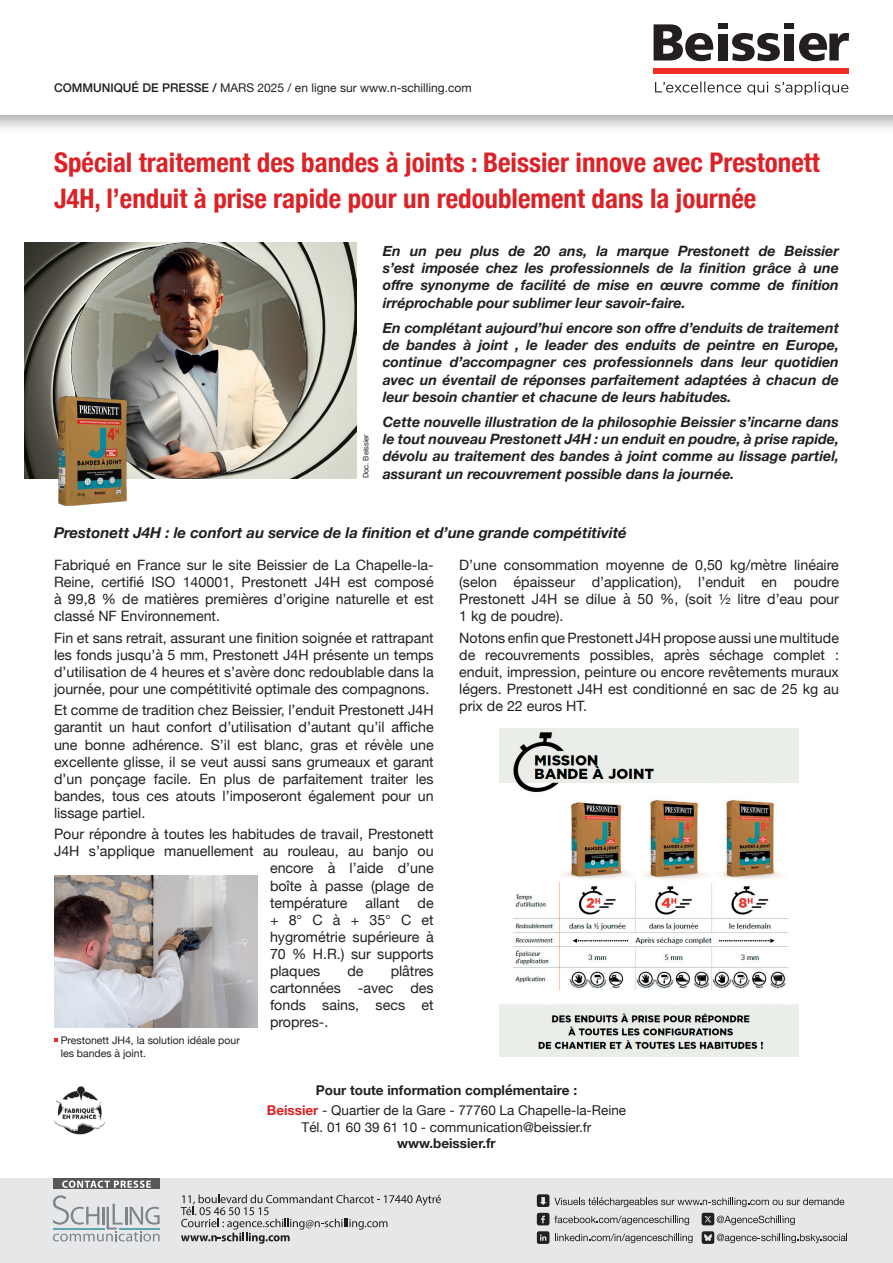
<style>
.page{position:relative;width:893px;height:1263px;background:#fff}
.page>*{position:absolute;margin:0;border:0;box-sizing:border-box;transform-origin:0 0}
.t1{font:700 condensed 27px/36px "Helvetica Neue";color:#db2227}
.t2{font:italic 700 15px "Helvetica Neue";color:#231f20}
.t3{font:14.25px/17.1px "Helvetica Neue";color:#231f20;text-align:justify}
.t4{font:italic 700 14.25px/17.1px "Helvetica Neue";color:#231f20;text-align:justify}
.t5{font:13.5px "Helvetica Neue";color:#231f20}
.t6{font:700 13.5px "Helvetica Neue";color:#231f20}
.t7{font:12px "Helvetica Neue";color:#231f20}
.t8{font:10.5px/12.6px "Helvetica Neue";color:#231f20}
.t9{font:7.5px "Helvetica Neue";color:#231f20}
.s1{font-weight:500}
.s2{font-weight:700;color:#db2227}
</style>
<div class="page">
<div style="left:718px;top:23px;width:10px;height:6px;background:#231f20"></div>
<div style="left:718px;top:34px;width:10px;height:27px;background:#231f20"></div>
<div style="left:785px;top:23px;width:9px;height:6px;background:#231f20"></div>
<div style="left:654px;top:68px;width:195px;height:6px;background:#ee2e22"></div>
<svg style="left:655px;top:82px;width:193px;height:13px"></svg>
<svg style="left:799px;top:33px;width:50px;height:28px"></svg>
<div style="left:785px;top:34px;width:9px;height:27px;background:#231f20"></div>
<svg style="left:732px;top:33px;width:48px;height:28px"></svg>
<svg style="left:654px;top:24px;width:59px;height:37px"></svg>
<div style="left:0;top:1178px;width:893px;height:85px;background:#e6e7e9"></div>
<div style="left:53px;top:1178px;width:107px;height:11px;background:#57585a"></div>
<svg style="left:53px;top:1195px;width:107px;height:46px"></svg>
<svg style="left:181px;top:1194px;width:260px;height:50px"></svg>
<svg style="left:555px;top:1234px;width:138px;height:9px"></svg>
<svg style="left:62px;top:1180px;width:89px;height:8px"></svg>
<svg style="left:537px;top:1213px;width:152px;height:12px"></svg>
<svg style="left:537px;top:1231px;width:12px;height:13px"></svg>
<svg style="left:537px;top:1194px;width:307px;height:13px"></svg>
<svg style="left:702px;top:1213px;width:93px;height:12px"></svg>
<svg style="left:702px;top:1231px;width:145px;height:13px"></svg>
<img style="left:54px;top:1086px;width:50px;height:48px">
<img style="left:25px;top:243px;width:331px;height:236px">
<img style="left:59px;top:396px;width:68px;height:110px">
<svg style="left:54px;top:1038px;width:4px;height:3px"></svg>
<img style="left:54px;top:876px;width:203px;height:151px">
<img style="left:500px;top:729px;width:298px;height:328px">
<p class="t7" style="left:54px;top:80px;width:419px"><span class="s1">COMMUNIQUÉ DE PRESSE /</span> MARS 2025 / en ligne sur www.n-schilling.com</p>
<p class="t1" style="left:54px;top:143px;width:767px">Spécial traitement des bandes à joints : Beissier innove avec Prestonett<br>J4H, l’enduit à prise rapide pour un redoublement dans la journée</p>
<p class="t9" style="left:360px;top:478px;width:46px;rotate:-90deg">Doc. Beissier</p>
<p class="t4" style="left:383px;top:243px;width:458px">En un peu plus de 20 ans, la marque Prestonett de Beissier s’est imposée chez les professionnels de la finition grâce à une offre synonyme de facilité de mise en œuvre comme de finition irréprochable pour sublimer leur savoir-faire.</p>
<p class="t4" style="left:383px;top:320px;width:458px">En complétant aujourd’hui encore son offre d’enduits de traitement de bandes à joint , le leader des enduits de peintre en Europe, continue d’accompagner ces professionnels dans leur quotidien avec un éventail de réponses parfaitement adaptées à chacun de leur besoin chantier et chacune de leurs habitudes.</p>
<p class="t4" style="left:383px;top:414px;width:458px">Cette nouvelle illustration de la philosophie Beissier s’incarne dans le tout nouveau Prestonett J4H : un enduit en poudre, à prise rapide, dévolu au traitement des bandes à joint comme au lissage partiel, assurant un recouvrement possible dans la journée.</p>
<p class="t2" style="left:54px;top:521px;width:574px">Prestonett J4H : le confort au service de la finition et d’une grande compétitivité</p>
<p class="t3" style="left:54px;top:557px;width:381px">Fabriqué en France sur le site Beissier de La Chapelle-la-Reine, certifié ISO 140001, Prestonett J4H est composé à 99,8 % de matières premières d’origine naturelle et est classé NF Environnement.</p>
<p class="t3" style="left:54px;top:630px;width:381px">Fin et sans retrait, assurant une finition soignée et rattrapant les fonds jusqu’à 5 mm, Prestonett J4H présente un temps d’utilisation de 4 heures et s’avère donc redoublable dans la journée, pour une compétitivité optimale des compagnons.</p>
<p class="t3" style="left:54px;top:702px;width:381px">Et comme de tradition chez Beissier, l’enduit Prestonett J4H garantit un haut confort d’utilisation d’autant qu’il affiche une bonne adhérence. S’il est blanc, gras et révèle une excellente glisse, il se veut aussi sans grumeaux et garant d’un ponçage facile. En plus de parfaitement traiter les bandes, tous ces atouts l’imposeront également pour un lissage partiel.</p>
<p class="t3" style="left:54px;top:826px;width:381px">Pour répondre à toutes les habitudes de travail, Prestonett</p>
<p class="t3" style="left:54px;top:843px;width:381px">J4H s’applique manuellement au rouleau, au banjo ou</p>
<p class="t3" style="left:270px;top:861px;width:165px">encore à l’aide d’une</p>
<p class="t3" style="left:270px;top:878px;width:165px">boîte à passe (plage de</p>
<p class="t3" style="left:270px;top:895px;width:79px">température</p>
<p class="t3" style="left:365px;top:895px;width:36px">allant</p>
<p class="t3" style="left:270px;top:895px;width:165px;text-indent:148px">de + 8° C à + 35° C et hygrométrie supérieure à 70 % H.R.) sur supports plaques</p>
<p class="t3" style="left:270px;top:963px;width:165px;text-indent:121px">plâtres cartonnées -avec des fonds sains, secs et propres-.</p>
<p class="t3" style="left:347px;top:963px;width:18px">de</p>
<p class="t8" style="left:61px;top:1035px;width:181px">Prestonett JH4, la solution idéale pour les bandes à joint.</p>
<p class="t3" style="left:459px;top:557px;width:381px">D’une consommation moyenne de 0,50 kg/mètre linéaire (selon épaisseur d’application), l’enduit en poudre Prestonett J4H se dilue à 50 %, (soit ½ litre d’eau pour 1 kg de poudre).</p>
<p class="t3" style="left:459px;top:630px;width:381px">Notons enfin que Prestonett J4H propose aussi une multitude de recouvrements possibles, après séchage complet : enduit, impression, peinture ou encore revêtements muraux légers. Prestonett J4H est conditionné en sac de 25 kg au prix de 22 euros HT.</p>
<p class="t6" style="left:316px;top:1080px;width:263px">Pour toute information complémentaire :</p>
<p class="t5" style="left:267px;top:1100px;width:361px"><span class="s2">Beissier</span> - Quartier de la Gare - 77760 La Chapelle-la-Reine</p>
<p class="t5" style="left:302px;top:1117px;width:291px">Tél. 01 60 39 61 10 - communication@beissier.fr</p>
<p class="t6" style="left:397px;top:1133px;width:100px">www.beissier.fr</p>
</div>
